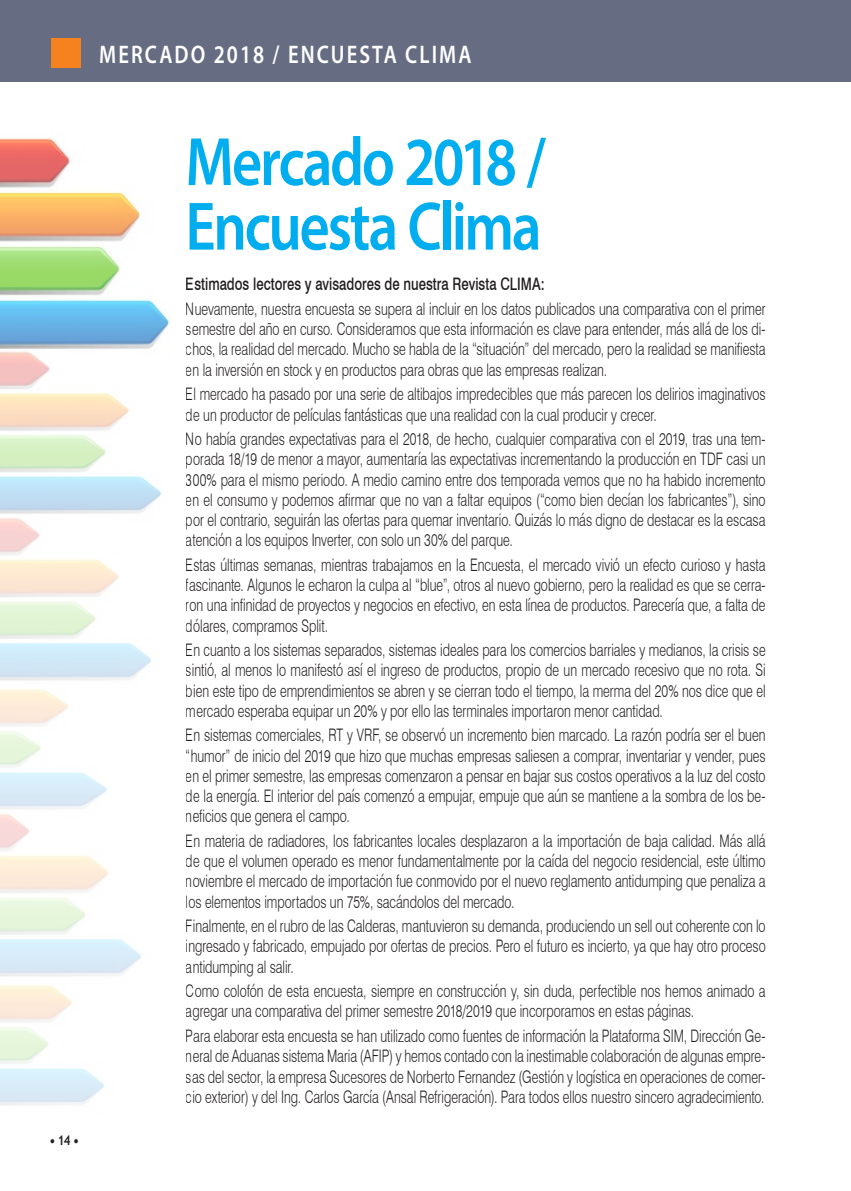
<style>
.page{position:relative;width:851px;height:1191px;background:#fff}
.page>*{position:absolute;margin:0;border:0;box-sizing:border-box;transform-origin:0 0}
.t1{font:600 69px/64.5px "Myriad Pro";letter-spacing:-.04em;color:#00aeef;scale:.85 1}
.t2{font:600 25.5px "Myriad Pro";letter-spacing:.1em;color:#fff;scale:.81 1}
.t3{font:300 17.25px/20.2px "Swiss 721 BT";color:#231f20;text-align:justify;scale:.73 1}
.t4{font:500 17.25px "Swiss 721 BT";color:#231f20;scale:.76 1}
.t5{font:700 13.5px "Trebuchet MS";color:#231f20;scale:.85 1}
</style>
<div class="page">
<div style="left:0;top:0;width:850px;height:82px;background:#666d83"></div>
<div style="left:51px;top:38px;width:30px;height:30px;background:#f5821f"></div>
<img style="left:0;top:379px;width:162px;height:120px">
<img style="left:0;top:499px;width:156px;height:181px">
<img style="left:0;top:628px;width:119px;height:167px">
<img style="left:0;top:795px;width:141px;height:180px">
<img style="left:0;top:924px;width:115px;height:181px">
<img style="left:0;top:138px;width:170px;height:241px">
<h2 class="t2" style="left:99px;top:39px;width:461px">MERCADO 2018 / ENCUESTA CLIMA</h2>
<p class="t5" style="left:49px;top:1131px;width:36px">• 14 •</p>
<h1 class="t1" style="left:185px;top:128px;width:425px">Mercado 2018 /<br>Encuesta Clima</h1>
<p class="t4" style="left:186px;top:274px;width:473px">Estimados lectores y avisadores de nuestra Revista CLIMA:</p>
<p class="t3" style="left:186px;top:298px;width:795px">Nuevamente, nuestra encuesta se supera al incluir en los datos publicados una comparativa con el primer semestre del año en curso. Consideramos que esta información es clave para entender, más allá de los di&shy;chos, la realidad del mercado. Mucho se habla de la “situación” del mercado, pero la realidad se manifiesta en la inversión en stock y en productos para obras que las empresas realizan.</p>
<p class="t3" style="left:186px;top:384px;width:795px">El mercado ha pasado por una serie de altibajos impredecibles que más parecen los delirios imaginativos de un productor de películas fantásticas que una realidad con la cual producir y crecer.</p>
<p class="t3" style="left:186px;top:428px;width:795px">No había grandes expectativas para el 2018, de hecho, cualquier comparativa con el 2019, tras una tem&shy;porada 18/19 de menor a mayor, aumentaría las expectativas incrementando la producción en TDF casi un 300% para el mismo periodo. A medio camino entre dos temporada vemos que no ha habido incremento en el consumo y podemos afirmar que no van a faltar equipos (“como bien decían los fabricantes”), sino por el contrario, seguirán las ofertas para quemar inventario. Quizás lo más digno de destacar es la escasa atención a los equipos Inverter, con solo un 30% del parque.</p>
<p class="t3" style="left:186px;top:554px;width:795px">Estas últimas semanas, mientras trabajamos en la Encuesta, el mercado vivió un efecto curioso y hasta fascinante. Algunos le echaron la culpa al “blue”, otros al nuevo gobierno, pero la realidad es que se cerra&shy;ron una infinidad de proyectos y negocios en efectivo, en esta línea de productos. Parecería que, a falta de dólares, compramos Split.</p>
<p class="t3" style="left:186px;top:639px;width:795px">En cuanto a los sistemas separados, sistemas ideales para los comercios barriales y medianos, la crisis se sintió, al menos lo manifestó así el ingreso de productos, propio de un mercado recesivo que no rota. Si bien este tipo de emprendimientos se abren y se cierran todo el tiempo, la merma del 20% nos dice que el mercado esperaba equipar un 20% y por ello las terminales importaron menor cantidad.</p>
<p class="t3" style="left:186px;top:725px;width:795px">En sistemas comerciales, RT y VRF, se observó un incremento bien marcado. La razón podría ser el buen “humor” de inicio del 2019 que hizo que muchas empresas saliesen a comprar, inventariar y vender, pues en el primer semestre, las empresas comenzaron a pensar en bajar sus costos operativos a la luz del costo de la energía. El interior del país comenzó a empujar, empuje que aún se mantiene a la sombra de los be&shy;neficios que genera el campo.</p>
<p class="t3" style="left:186px;top:830px;width:795px">En materia de radiadores, los fabricantes locales desplazaron a la importación de baja calidad. Más allá de que el volumen operado es menor fundamentalmente por la caída del negocio residencial, este último noviembre el mercado de importación fue conmovido por el nuevo reglamento antidumping que penaliza a los elementos importados un 75%, sacándolos del mercado.</p>
<p class="t3" style="left:186px;top:915px;width:795px">Finalmente, en el rubro de las Calderas, mantuvieron su demanda, produciendo un sell out coherente con lo ingresado y fabricado, empujado por ofertas de precios. Pero el futuro es incierto, ya que hay otro proceso antidumping al salir.</p>
<p class="t3" style="left:186px;top:980px;width:795px">Como colofón de esta encuesta, siempre en construcción y, sin duda, perfectible nos hemos animado a agregar una comparativa del primer semestre 2018/2019 que incorporamos en estas páginas.</p>
<p class="t3" style="left:186px;top:1025px;width:795px">Para elaborar esta encuesta se han utilizado como fuentes de información la Plataforma SIM, Dirección Ge&shy;neral de Aduanas sistema Maria (AFIP) y hemos contado con la inestimable colaboración de algunas empre&shy;sas del sector, la empresa Sucesores de Norberto Fernandez (Gestión y logística en operaciones de comer&shy;cio exterior) y del Ing. Carlos García (Ansal Refrigeración). Para todos ellos nuestro sincero agradecimiento.</p>
</div>
